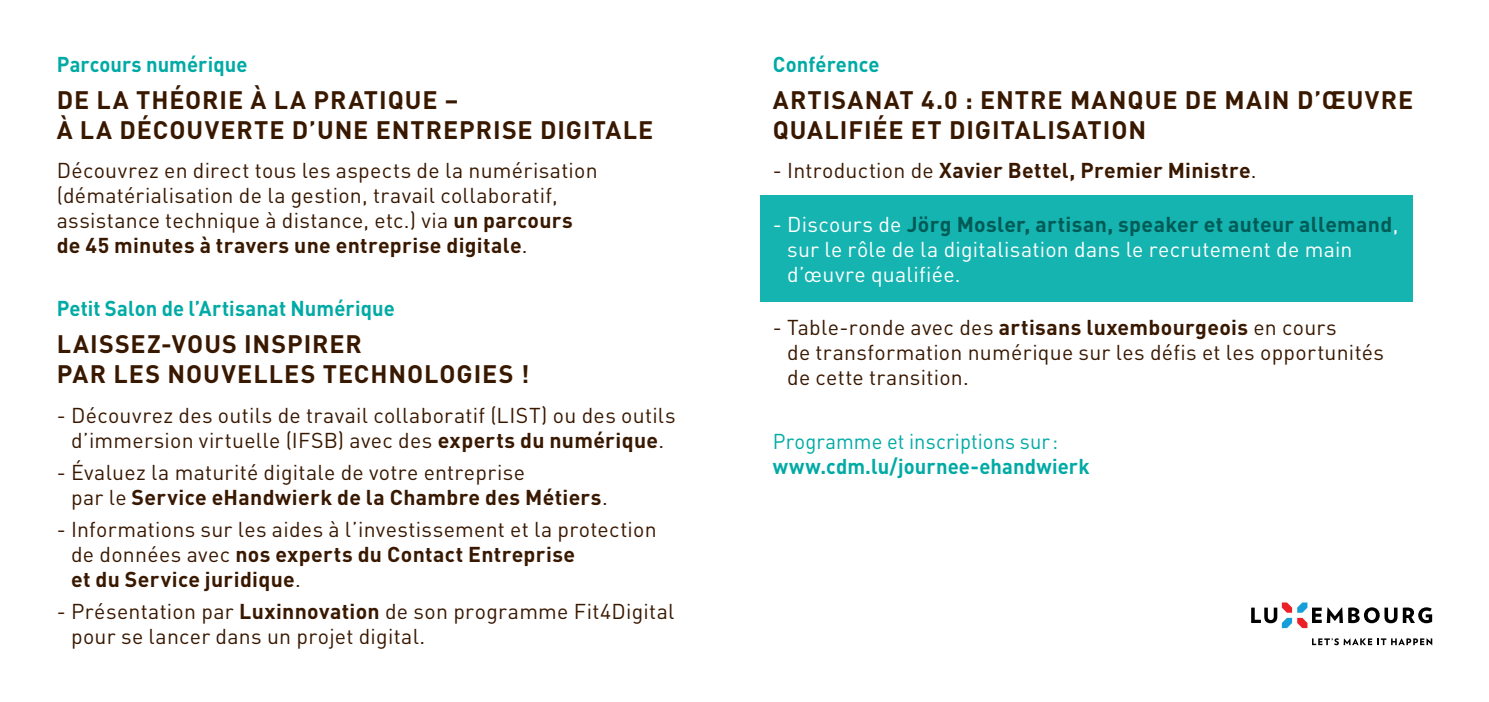
<style>
.page{position:relative;width:1489px;height:702px;background:#fff}
.page>*{position:absolute;margin:0;border:0;box-sizing:border-box;transform-origin:0 0}
.Titre{font:700 25px/30px "DIN";letter-spacing:.04em;color:#391800}
.body{font:21.25px/25px "DIN";letter-spacing:.015em;color:#391800}
.body-2{font:21.25px/25px "DIN";letter-spacing:.015em;color:#fff}
.ST{font:700 21.25px "DIN";letter-spacing:.005em;color:#00aaa5;scale:.95 1}
.body-3{font:700 21.25px/25px "DIN";letter-spacing:.005em;color:#00aaa5;scale:.95 1}
.body-4{font:700 21.25px "DIN";letter-spacing:.015em;color:#391800}
.s1{font-weight:700}
.s2{font-weight:400}
.s3{font-weight:700;color:#005b57}
</style>
<div class="page">
<div style="left:760px;top:195px;width:652px;height:106px;background:#15b4b0"></div>
<svg style="left:1312px;top:638px;width:59px;height:7px"></svg>
<svg style="left:1377px;top:638px;width:54px;height:7px"></svg>
<svg style="left:1297px;top:602px;width:134px;height:26px"></svg>
<svg style="left:1251px;top:602px;width:40px;height:26px"></svg>
<p class="ST" style="left:57px;top:50px;width:202px">Parcours numérique</p>
<p class="Titre" style="left:57px;top:84px;width:598px">DE LA THÉORIE À LA PRATIQUE –<br>À LA DÉCOUVERTE D’UNE ENTREPRISE DIGITALE</p>
<p class="body" style="left:57px;top:158px;width:542px">Découvrez en direct tous les aspects de la numérisation (dématérialisation de la gestion, travail collaboratif, assistance technique à distance, etc.) via <span class="s1">un parcours de 45 minutes à travers une entreprise digitale</span>.</p>
<p class="ST" style="left:57px;top:294px;width:357px">Petit Salon de l’Artisanat Numérique</p>
<p class="Titre" style="left:57px;top:328px;width:474px">LAISSEZ-VOUS INSPIRER<br>PAR LES NOUVELLES TECHNOLOGIES !</p>
<p class="body" style="left:57px;top:402px;width:620px;text-align:center">- Découvrez des outils de travail collaboratif (LIST) ou des outils d’immersion virtuelle (IFSB) avec des <span class="s1">experts du numérique</span>.</p>
<p class="body" style="left:71px;top:459px;width:538px;text-indent:-14px">- Évaluez la maturité digitale de votre entreprise<br>par le <span class="s1">Service eHandwierk de la Chambre des Métiers</span>.</p>
<p class="body" style="left:71px;top:516px;width:587px;text-indent:-14px">- Informations sur les aides à l’investissement et la protection de données avec <span class="s1">nos experts du Contact Entreprise<br>et du Service juridique</span>.</p>
<p class="body" style="left:71px;top:598px;width:605px;text-indent:-14px">- Présentation par <span class="s1">Luxinnovation</span> de son programme Fit4Digital pour se lancer dans un projet digital.</p>
<p class="ST" style="left:772px;top:50px;width:114px">Conférence</p>
<p class="Titre" style="left:772px;top:84px;width:642px">ARTISANAT 4.0 : ENTRE MANQUE DE MAIN D’ŒUVRE<br>QUALIFIÉE ET DIGITALISATION</p>
<p class="body-4" style="left:772px;top:157px;width:485px"><span class="s2">- Introduction de</span> Xavier Bettel, Premier Ministre<span class="s2">.</span></p>
<p class="body-2" style="left:787px;top:211px;width:612px;text-indent:-14px">- Discours de <span class="s3">Jörg Mosler, artisan, speaker et auteur allemand</span>, sur le rôle de la digitalisation dans le recrutement de main d’œuvre qualifiée.</p>
<p class="body" style="left:787px;top:314px;width:598px;text-indent:-14px">- Table-ronde avec des <span class="s1">artisans luxembourgeois</span> en cours<br>de transformation numérique sur les défis et les opportunités de cette transition.</p>
<p class="body-3" style="left:772px;top:428px;width:335px"><span class="s2">Programme et inscriptions sur: </span>www.cdm.lu/journee-ehandwierk</p>
</div>
